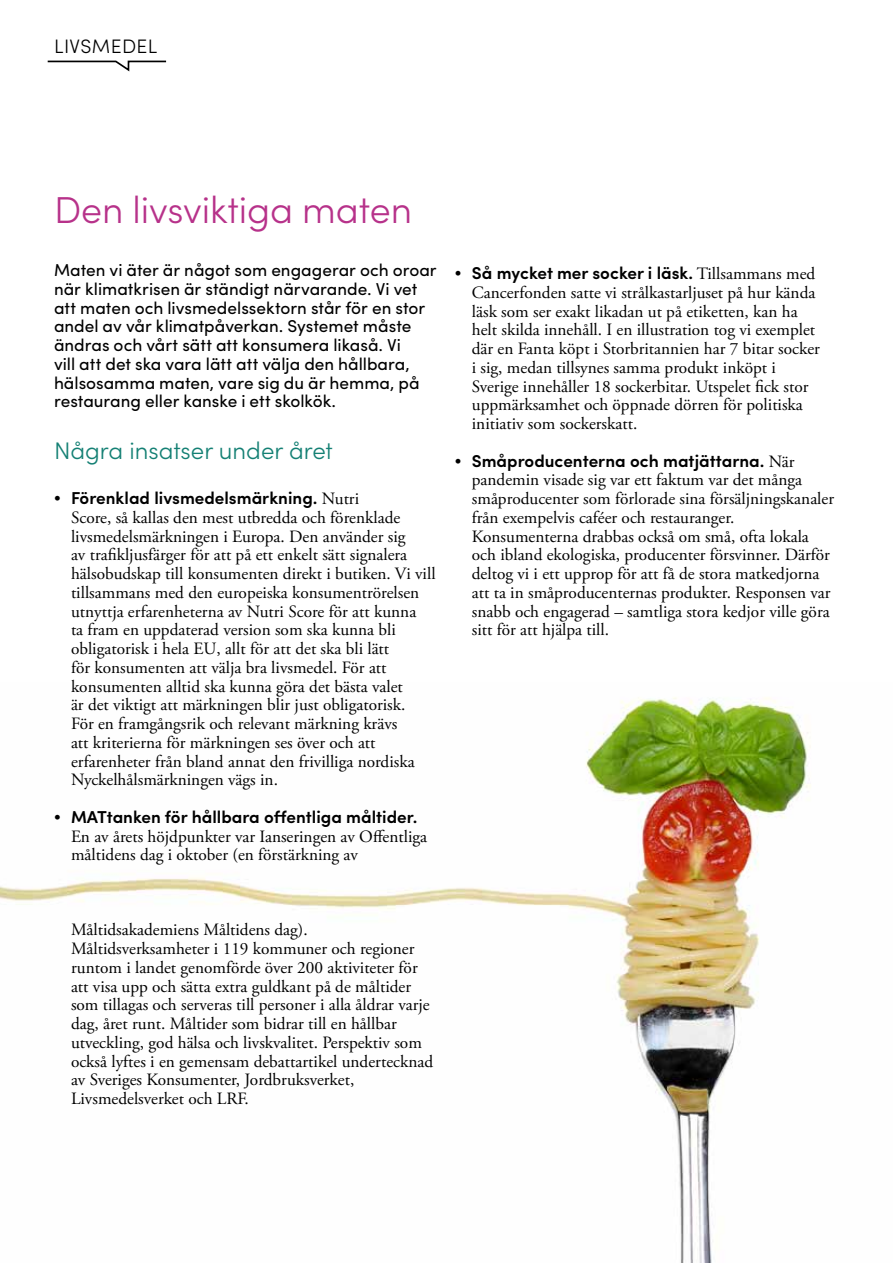
<style>
.page{position:relative;width:893px;height:1263px;background:#fff}
.page>*{position:absolute;margin:0;border:0;box-sizing:border-box;transform-origin:0 0}
.t1{font:300 37.5px "Sofia Pro";color:#b7328a}
.t2{font:300 24px "Sofia Pro";color:#148074}
.t3{font:300 19.5px "Sofia Pro";letter-spacing:.02em;color:#000}
.t4{font:17.25px/18.8px "Adobe Garamond Pro";color:#000}
.t5{font:17.25px/18.8px "Sofia Pro";color:#000}
.t6{font:600 17.25px "Sofia Pro";color:#000}
.s1{font-family:"Adobe Garamond Pro";font-weight:400}
</style>
<div class="page">
<svg style="left:47px;top:60px;width:120px;height:12px"></svg>
<img style="left:0;top:697px;width:811px;height:566px">
<p class="t3" style="left:54px;top:32px;width:105px">LIVSMEDEL</p>
<h1 class="t1" style="left:54px;top:182px;width:360px">Den livsviktiga maten</h1>
<p class="t5" style="left:54px;top:259px;width:384px">Maten vi äter är något som engagerar och oroar när klimatkrisen är ständigt närvarande. Vi vet att maten och livsmedelssektorn står för en stor andel av vår klimatpåverkan. Systemet måste ändras och vårt sätt att konsumera likaså. Vi<br>vill att det ska vara lätt att välja den hållbara, hälsosamma maten, vare sig du är hemma, på restaurang eller kanske i ett skolkök.</p>
<h2 class="t2" style="left:54px;top:433px;width:280px">Några insatser under året</h2>
<p class="t6" style="left:54px;top:485px;width:307px"><span class="s1">•</span> Förenklad livsmedelsmärkning. <span class="s1">Nutri</span></p>
<p class="t4" style="left:71px;top:509px;width:366px">Score, så kallas den mest utbredda och förenklade livsmedelsmärkningen i Europa. Den använder sig<br>av trafikljusfärger för att på ett enkelt sätt signalera hälsobudskap till konsumenten direkt i butiken. Vi vill tillsammans med den europeiska konsumentrörelsen utnyttja erfarenheterna av Nutri Score för att kunna<br>ta fram en uppdaterad version som ska kunna bli obligatorisk i hela EU, allt för att det ska bli lätt<br>för konsumenten att välja bra livsmedel. För att konsumenten alltid ska kunna göra det bästa valet<br>är det viktigt att märkningen blir just obligatorisk.<br>För en framgångsrik och relevant märkning krävs<br>att kriterierna för märkningen ses över och att erfarenheter från bland annat den frivilliga nordiska Nyckelhålsmärkningen vägs in.</p>
<p class="t6" style="left:54px;top:804px;width:365px"><span class="s1">•</span> MATtanken för hållbara offentliga måltider.</p>
<p class="t4" style="left:71px;top:827px;width:358px">En av årets höjdpunkter var Ianseringen av Offentliga måltidens dag i oktober (en förstärkning av</p>
<p class="t6" style="left:455px;top:260px;width:362px"><span class="s1">•</span> Så mycket mer socker i läsk. <span class="s1">Tillsammans med</span></p>
<p class="t4" style="left:472px;top:284px;width:349px">Cancerfonden satte vi strålkastarljuset på hur kända läsk som ser exakt likadan ut på etiketten, kan ha helt skilda innehåll. I en illustration tog vi exemplet där en Fanta köpt i Storbritannien har 7 bitar socker i sig, medan tillsynes samma produkt inköpt i Sverige innehåller 18 sockerbitar. Utspelet fick stor uppmärksamhet och öppnade dörren för politiska initiativ som sockerskatt.</p>
<p class="t6" style="left:455px;top:447px;width:341px"><span class="s1">•</span> Småproducenterna och matjättarna. <span class="s1">När</span></p>
<p class="t4" style="left:472px;top:471px;width:364px">pandemin visade sig var ett faktum var det många småproducenter som förlorade sina försäljningskanaler från exempelvis caféer och restauranger.<br>Konsumenterna drabbas också om små, ofta lokala och ibland ekologiska, producenter försvinner. Därför deltog vi i ett upprop för att få de stora matkedjorna att ta in småproducenternas produkter. Responsen var snabb och engagerad – samtliga stora kedjor ville göra sitt för att hjälpa till.</p>
<p class="t4" style="left:71px;top:921px;width:364px">Måltidsakademiens Måltidens dag).<br>Måltidsverksamheter i 119 kommuner och regioner runtom i landet genomförde över 200 aktiviteter för att visa upp och sätta extra guldkant på de måltider som tillagas och serveras till personer i alla åldrar varje dag, året runt. Måltider som bidrar till en hållbar utveckling, god hälsa och livskvalitet. Perspektiv som också lyftes i en gemensam debattartikel undertecknad av Sveriges Konsumenter, Jordbruksverket, Livsmedelsverket och LRF.</p>
</div>
